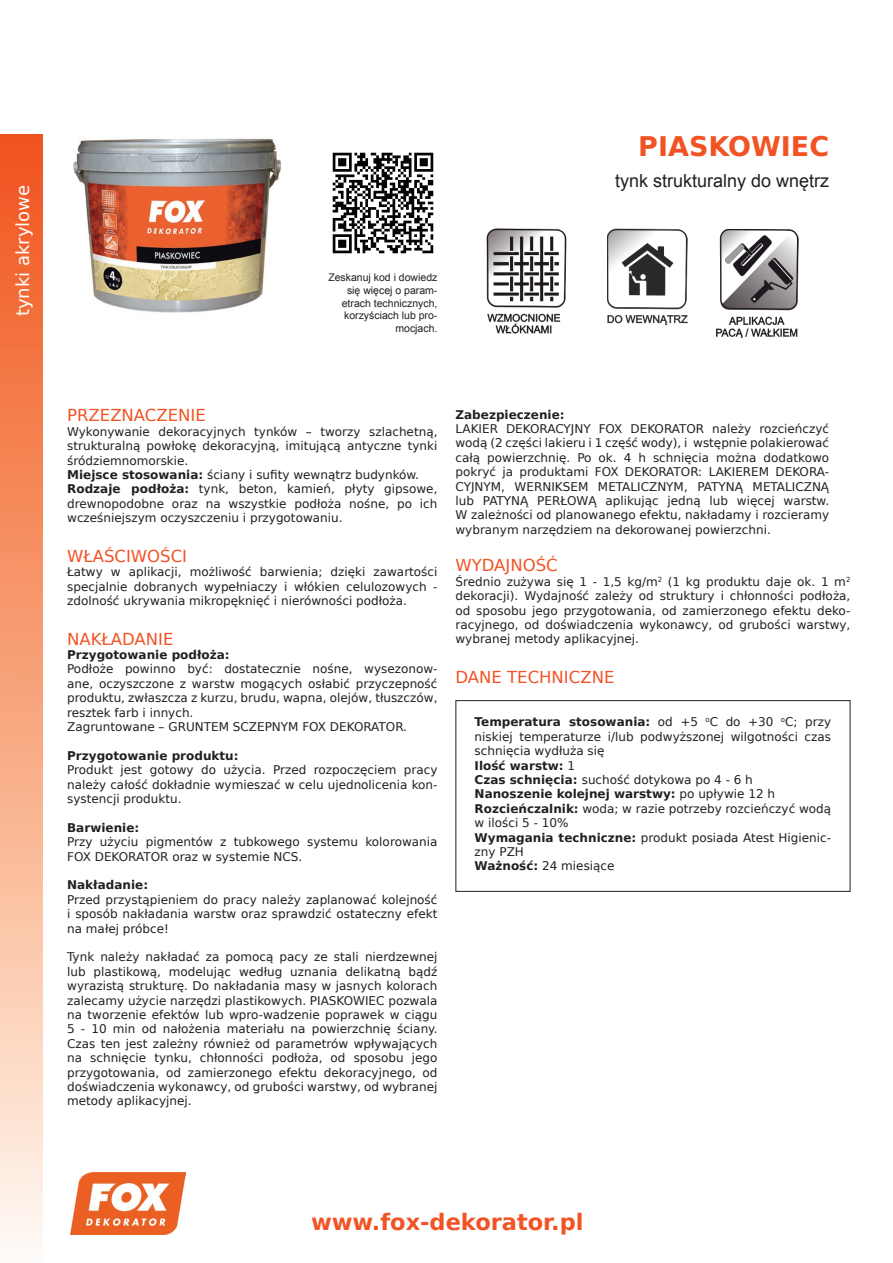
<style>
.page{position:relative;width:893px;height:1263px;background:#fff}
.page>*{position:absolute;margin:0;border:0;box-sizing:border-box;transform-origin:0 0}
.t1{font:700 27px "DejaVu Sans";color:#f15324}
.t2{font:700 22.5px "DejaVu Sans";color:#f15324}
.t3{font:18px "Arial";color:#231f20}
.t4{font:18px "DejaVu Sans";color:#fff}
.t5{font:16.5px "DejaVu Sans";color:#f15324}
.t6{font:12px/14.4px "DejaVu Sans";color:#231f20;text-align:justify}
.t7{font:700 12px "DejaVu Sans";color:#231f20}
.t8{font:10.5px/12.6px "Arial";color:#231f20;text-align:right}
.s1{font-weight:700}
</style>
<div class="page">
<div style="left:0;top:135px;width:43px;height:1128px;background:linear-gradient(to bottom,#f15317,#fff8ec)"></div>
<img style="left:70px;top:1173px;width:116px;height:61px">
<img style="left:73px;top:138px;width:209px;height:175px">
<div style="left:455px;top:700px;width:395px;height:192px;border:1px solid #231f20"></div>
<img style="left:487px;top:229px;width:80px;height:105px">
<img style="left:607px;top:229px;width:80px;height:96px">
<img style="left:716px;top:229px;width:82px;height:109px">
<img style="left:332px;top:152px;width:102px;height:102px">
<h3 class="t4" style="left:8px;top:316px;width:133px;rotate:-90deg">tynki akrylowe</h3>
<h1 class="t1" style="left:638px;top:124px;width:192px">PIASKOWIEC</h1>
<h3 class="t3" style="left:615px;top:169px;width:216px">tynk strukturalny do wnętrz</h3>
<p class="t8" style="left:328px;top:271px;width:111px">Zeskanuj kod i dowiedz się więcej o param&shy;etrach technicznych, korzyściach lub pro&shy;mocjach.</p>
<h3 class="t5" style="left:67px;top:402px;width:140px">PRZEZNACZENIE</h3>
<p class="t6" style="left:67px;top:424px;width:372px;text-align:left">Wykonywanie dekoracyjnych tynków – tworzy szlachetną, strukturalną powłokę dekoracyjną, imitującą antyczne tynki śródziemnomorskie.<br><span class="s1">Miejsce stosowania:</span> ściany i sufity wewnątrz budynków.<br><span class="s1">Rodzaje podłoża:</span> tynk, beton, kamień, płyty gipsowe, drewnopodobne oraz na wszystkie podłoża nośne, po ich wcześniejszym oczyszczeniu i przygotowaniu.</p>
<h3 class="t5" style="left:67px;top:542px;width:121px">WŁAŚCIWOŚCI</h3>
<p class="t6" style="left:67px;top:564px;width:372px">Łatwy w aplikacji, możliwość barwienia; dzięki zawartości specjalnie dobranych wypełniaczy i włókien celulozowych - zdolność ukrywania mikropęknięć i nierówności podłoża.</p>
<h3 class="t5" style="left:67px;top:625px;width:108px">NAKŁADANIE</h3>
<p class="t7" style="left:67px;top:645px;width:164px">Przygotowanie podłoża:</p>
<p class="t6" style="left:67px;top:662px;width:372px;text-align:left">Podłoże powinno być: dostatecznie nośne, wysezonow&shy;ane, oczyszczone z warstw mogących osłabić przyczepność produktu, zwłaszcza z kurzu, brudu, wapna, olejów, tłuszczów, resztek farb i innych.<br>Zagruntowane – GRUNTEM SCZEPNYM FOX DEKORATOR.</p>
<p class="t7" style="left:67px;top:746px;width:173px">Przygotowanie produktu:</p>
<p class="t6" style="left:67px;top:762px;width:372px">Produkt jest gotowy do użycia. Przed rozpoczęciem pracy należy całość dokładnie wymieszać w celu ujednolicenia kon&shy;systencji produktu.</p>
<p class="t7" style="left:67px;top:818px;width:74px">Barwienie:</p>
<p class="t6" style="left:67px;top:834px;width:372px">Przy użyciu pigmentów z tubkowego systemu kolorowania<br>FOX DEKORATOR oraz w systemie NCS.</p>
<p class="t7" style="left:67px;top:875px;width:82px">Nakładanie:</p>
<p class="t6" style="left:67px;top:892px;width:372px">Przed przystąpieniem do pracy należy zaplanować kolejność i sposób nakładania warstw oraz sprawdzić ostateczny efekt na małej próbce!</p>
<p class="t6" style="left:67px;top:950px;width:372px">Tynk należy nakładać za pomocą pacy ze stali nierdzewnej lub plastikową, modelując według uznania delikatną bądź wyrazistą strukturę. Do nakładania masy w jasnych kolorach zalecamy użycie narzędzi plastikowych. PIASKOWIEC pozwala na tworzenie efektów lub wpro-wadzenie poprawek w ciągu 5 - 10 min od nałożenia materiału na powierzchnię ściany.<br>Czas ten jest zależny również od parametrów wpływających na schnięcie tynku, chłonności podłoża, od sposobu jego przygotowania, od zamierzonego efektu dekoracyjnego, od doświadczenia wykonawcy, od grubości warstwy, od wybranej metody aplikacyjnej.</p>
<p class="t7" style="left:455px;top:404px;width:111px">Zabezpieczenie:</p>
<p class="t6" style="left:455px;top:421px;width:375px">LAKIER DEKORACYJNY FOX DEKORATOR należy rozcieńczyć wodą (2 części lakieru i 1 część wody), i wstępnie polakierować całą powierzchnię. Po ok. 4 h schnięcia można dodatkowo pokryć ja produktami FOX DEKORATOR: LAKIEREM DEKORA-CYJNYM, WERNIKSEM METALICZNYM, PATYNĄ METALICZNĄ lub PATYNĄ PERŁOWĄ aplikując jedną lub więcej warstw.<br>W zależności od planowanego efektu, nakładamy i rozcieramy wybranym narzędziem na dekorowanej powierzchni.</p>
<h3 class="t5" style="left:455px;top:552px;width:104px">WYDAJNOŚĆ</h3>
<p class="t6" style="left:455px;top:574px;width:396px">Średnio zużywa się 1 - 1,5 kg/m<sup>2</sup> (1 kg produktu daje ok. 1 m<sup>2 </sup>dekoracji). Wydajność zależy od struktury i chłonności podłoża, od sposobu jego przygotowania, od zamierzonego efektu deko&shy;racyjnego, od doświadczenia wykonawcy, od grubości warstwy, wybranej metody aplikacyjnej.</p>
<h3 class="t5" style="left:455px;top:664px;width:160px">DANE TECHNICZNE</h3>
<p class="t6" style="left:475px;top:715px;width:358px;text-align:left"><span class="s1">Temperatura stosowania:</span> od +5 <sup>o</sup>C do +30 <sup>o</sup>C; przy niskiej temperaturze i/lub podwyższonej wilgotności czas schnięcia wydłuża się<br><span class="s1">Ilość warstw:</span> 1<br><span class="s1">Czas schnięcia:</span> suchość dotykowa po 4 - 6 h <span class="s1">Nanoszenie kolejnej warstwy:</span> po upływie 12 h <span class="s1">Rozcieńczalnik:</span> woda; w razie potrzeby rozcieńczyć wodą w ilości 5 - 10%<br><span class="s1">Wymagania techniczne:</span> produkt posiada Atest Higienic&shy;zny PZH<br><span class="s1">Ważność:</span> 24 miesiące</p>
<h2 class="t2" style="left:311px;top:1204px;width:274px">www.fox-dekorator.pl</h2>
</div>
